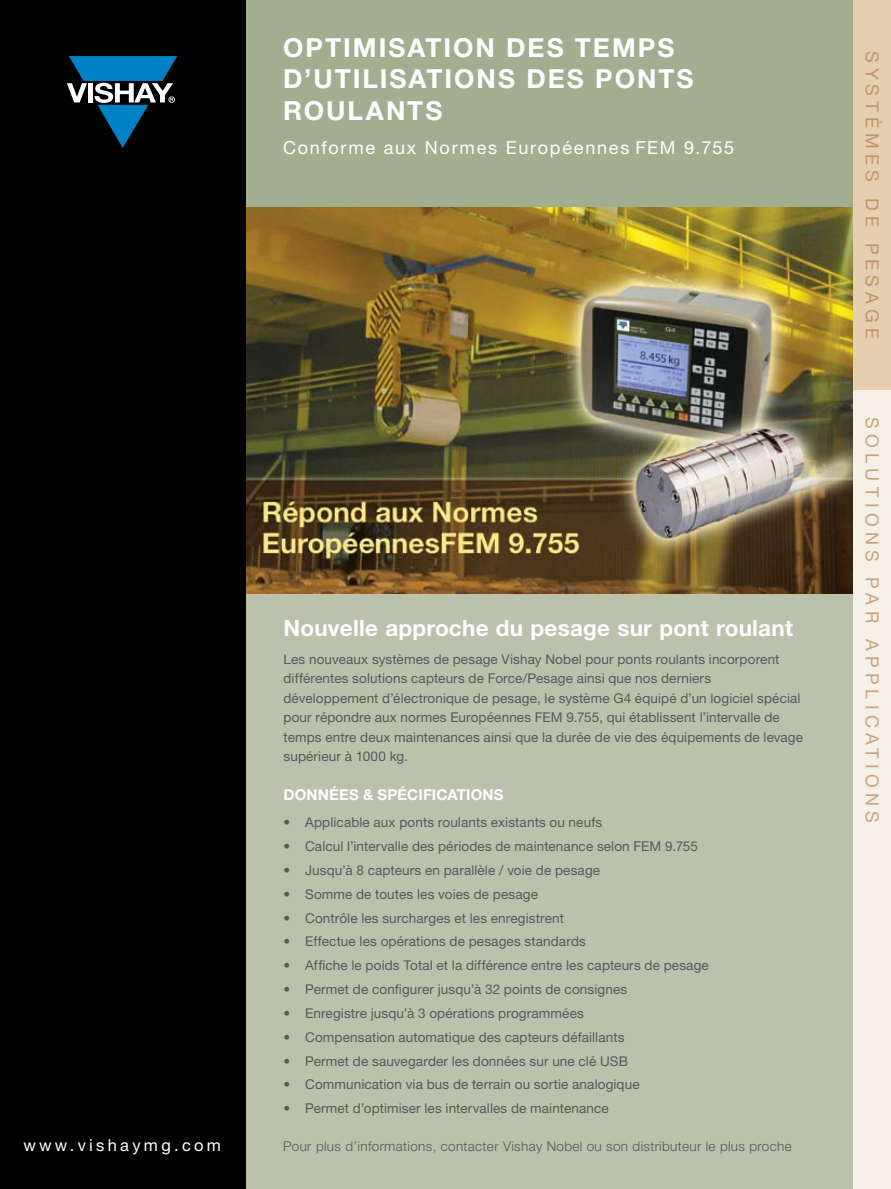
<style>
.page{position:relative;width:891px;height:1189px;background:#fff}
.page>*{position:absolute;margin:0;border:0;box-sizing:border-box;transform-origin:0 0}
.t1{font:700 26.25px/31.5px "Helvetica Neue LT Std";letter-spacing:.075em;color:#fff}
.t2{font:700 22.5px "Helvetica Neue LT Std";letter-spacing:.01em;color:#fff}
.t3{font:18px "Helvetica Neue LT Std";letter-spacing:.095em;color:#fff}
.t4{font:18px "Helvetica Neue LT Std";letter-spacing:.295em;color:#cba27b}
.t5{font:18px "Helvetica Neue LT Std";letter-spacing:.285em;color:#c29568}
.t6{font:16.5px "Helvetica Neue LT Std";letter-spacing:.2em;color:#fff}
.t7{font:700 15px "Helvetica Neue LT Std";letter-spacing:.01em;color:#fff}
.t8{font:13.5px/19.5px "Helvetica Neue LT Std";letter-spacing:.01em;color:#58595b}
.t9{font:300 13.5px "Helvetica Neue LT Std";letter-spacing:.025em;color:#58595b}
</style>
<div class="page">
<div style="left:244px;top:591px;width:613px;height:597px;background:#bbc1ab"></div>
<div style="left:246px;top:0;width:608px;height:207px;background:#a3ad8f"></div>
<img style="left:245px;top:207px;width:608px;height:386px">
<div style="left:0;top:0;width:245px;height:1188px;background:#000"></div>
<svg style="left:67px;top:56px;width:110px;height:91px"></svg>
<div style="left:853px;top:0;width:38px;height:390px;background:#e6ceb1"></div>
<div style="left:853px;top:390px;width:38px;height:798px;background:#f7f0e7"></div>
<h1 class="t1" style="left:283px;top:31px;width:412px">OPTIMISATION DES TEMPS<br>D’UTILISATIONS DES PONTS<br>RO ULANTS</h1>
<h3 class="t3" style="left:283px;top:137px;width:453px">Conforme aux Normes Européennes FEM 9.755</h3>
<h2 class="t2" style="left:284px;top:614px;width:511px">NOUVELLE APPROCHE DU PESAGE SUR PONT ROULANT</h2>
<p class="t8" style="left:284px;top:648px;width:521px">Les nouveaux systèmes de pesage Vishay Nobel pour ponts roulants incorporent différentes solutions capteurs de Force/Pesage ainsi que nos derniers développement d’électronique de pesage, le système G4 équipé d’un logiciel spécial pour répondre aux normes Européennes FEM 9.755, qui établissent l’intervalle de temps entre deux maintenances ainsi que la durée de vie des équipements de levage supérieur à 1000 kg.</p>
<p class="t7" style="left:284px;top:785px;width:222px">DONNÉES &amp; SPÉCIFICATIONS</p>
<p class="t8" style="left:284px;top:812px;width:320px">• Applicable aux ponts roulants existants ou neufs</p>
<p class="t8" style="left:284px;top:836px;width:416px">• Calcul l’intervalle des périodes de maintenance selon FEM 9.755</p>
<p class="t8" style="left:284px;top:859px;width:318px">• Jusqu’à 8 capteurs en parallèle / voie de pesage</p>
<p class="t8" style="left:284px;top:883px;width:256px">• Somme de toutes les voies de pesage</p>
<p class="t8" style="left:284px;top:907px;width:282px">• Contrôle les surcharges et les enregistrent</p>
<p class="t8" style="left:284px;top:931px;width:304px">• Effectue les opérations de pesages standards</p>
<p class="t8" style="left:284px;top:955px;width:427px">• Affiche le poids Total et la différence entre les capteurs de pesage</p>
<p class="t8" style="left:284px;top:978px;width:345px">• Permet de configurer jusqu’à 32 points de consignes</p>
<p class="t8" style="left:284px;top:1002px;width:302px">• Enregistre jusqu’à 3 opérations programmées</p>
<p class="t8" style="left:284px;top:1026px;width:342px">• Compensation automatique des capteurs défaillants</p>
<p class="t8" style="left:284px;top:1050px;width:346px">• Permet de sauvegarder les données sur une clé USB</p>
<p class="t8" style="left:284px;top:1074px;width:358px">• Communication via bus de terrain ou sortie analogique</p>
<p class="t8" style="left:284px;top:1098px;width:327px">• Permet d’optimiser les intervalles de maintenance</p>
<p class="t6" style="left:23px;top:1134px;width:199px">www.vishaymg.com</p>
<p class="t9" style="left:283px;top:1137px;width:510px">Pour plus d’informations, contacter Vishay Nobel ou son distributeur le plus proche</p>
<h3 class="t5" style="left:883px;top:51px;width:287px;rotate:90deg">Systèmes depesage</h3>
<h3 class="t4" style="left:883px;top:417px;width:404px;rotate:90deg">Solutionsparapplications</h3>
</div>
